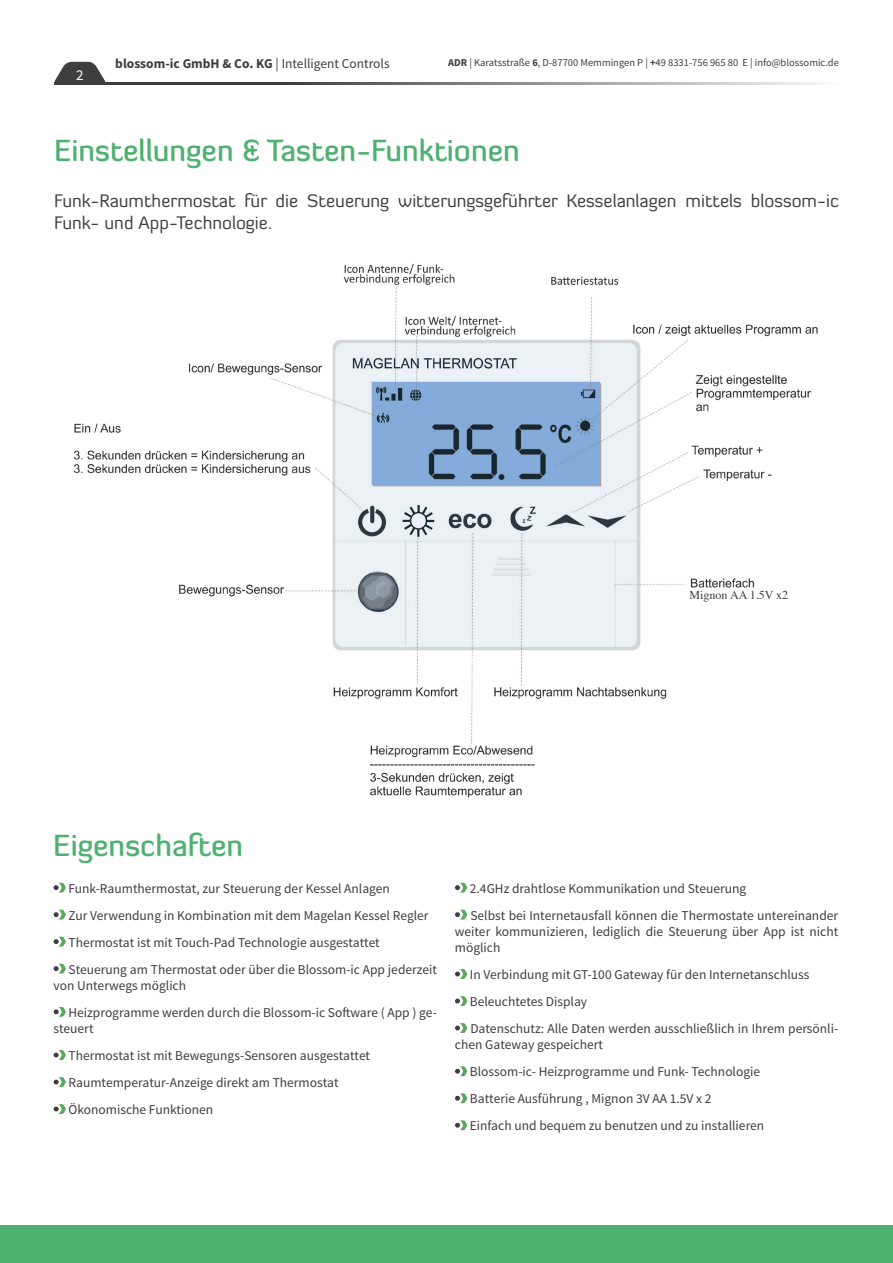
<style>
.page{position:relative;width:893px;height:1263px;background:#fff}
.page>*{position:absolute;margin:0;border:0;box-sizing:border-box;transform-origin:0 0}
.t1{font:500 30px "Diavlo";color:#4eb170}
.Stand_First{font:18px/21.6px "Diavlo";color:#414042}
.Body_Text__Regular{font:15px "Source Sans Pro";color:#fff}
.Body_Text__Regular-2{font:13.5px/16.2px "Source Sans Pro";color:#3e3e3f}
.t2{font:700 13.5px "Source Sans Pro";color:#3e3e3f}
.Stand_First-2{font:12px "Times";color:#414042}
.t3{font:10.5px "Source Sans Pro";color:#3e3e3f}
.s1{font-weight:400}
.s2{font-weight:700}
</style>
<div class="page">
<svg style="left:106px;top:82px;width:712px;height:3px;background:#818284"></svg>
<svg style="left:54px;top:62px;width:52px;height:23px"></svg>
<div style="left:0;top:1225px;width:893px;height:38px;background:#4eb170"></div>
<svg style="left:53px;top:883px;width:13px;height:9px"></svg>
<svg style="left:53px;top:910px;width:13px;height:9px"></svg>
<svg style="left:53px;top:937px;width:13px;height:9px"></svg>
<svg style="left:53px;top:964px;width:13px;height:9px"></svg>
<svg style="left:53px;top:1007px;width:13px;height:10px"></svg>
<svg style="left:53px;top:1050px;width:13px;height:10px"></svg>
<svg style="left:53px;top:1077px;width:13px;height:10px"></svg>
<svg style="left:53px;top:1104px;width:13px;height:10px"></svg>
<svg style="left:455px;top:883px;width:12px;height:9px"></svg>
<svg style="left:455px;top:910px;width:12px;height:9px"></svg>
<svg style="left:455px;top:969px;width:12px;height:10px"></svg>
<svg style="left:455px;top:996px;width:12px;height:10px"></svg>
<svg style="left:455px;top:1023px;width:12px;height:10px"></svg>
<svg style="left:455px;top:1066px;width:12px;height:10px"></svg>
<svg style="left:455px;top:1093px;width:12px;height:10px"></svg>
<svg style="left:455px;top:1120px;width:12px;height:10px"></svg>
<img style="left:74px;top:263px;width:744px;height:535px">
<div style="left:690px;top:590px;width:123px;height:14px;background:#fff"></div>
<p class="Body_Text__Regular" style="left:76px;top:65px;width:9px">2</p>
<p class="t2" style="left:115px;top:54px;width:276px">blossom-ic GmbH &amp; Co. KG <span class="s1">| Intelligent Controls</span></p>
<p class="t3" style="left:448px;top:56px;width:392px"><span class="s2">ADR</span> | Karatsstraße <span class="s2">6</span>, D-87700 Memmingen P | <span class="s2">+</span>49 8331-756 965 80 E | info@blossomic.de</p>
<p class="t1" style="left:54px;top:131px;width:467px">Einstellungen &amp; Tasten-Funktionen</p>
<p class="Stand_First" style="left:54px;top:190px;width:786px">Funk-Raumthermostat für die Steuerung witterungsgeführter Kesselanlagen mittels blossom-ic<br>Funk- und App-Technologie.</p>
<p class="Stand_First-2" style="left:690px;top:584px;width:100px">Mignon AA 1.5V x2</p>
<p class="t1" style="left:53px;top:826px;width:191px">Eigenschaften</p>
<p class="Body_Text__Regular-2" style="left:69px;top:880px;width:323px">Funk-Raumthermostat, zur Steuerung der Kessel Anlagen</p>
<p class="Body_Text__Regular-2" style="left:69px;top:907px;width:362px">Zur Verwendung in Kombination mit dem Magelan Kessel Regler</p>
<p class="Body_Text__Regular-2" style="left:69px;top:934px;width:313px">Thermostat ist mit Touch-Pad Technologie ausgestattet</p>
<p class="Body_Text__Regular-2" style="left:53px;top:961px;width:385px;text-indent:15px">Steuerung am Thermostat oder über die Blossom-ic App jederzeit von Unterwegs möglich</p>
<p class="Body_Text__Regular-2" style="left:53px;top:1004px;width:385px;text-indent:15px">Heizprogramme werden durch die Blossom-ic Software ( App ) ge&shy;steuert</p>
<p class="Body_Text__Regular-2" style="left:69px;top:1047px;width:303px">Thermostat ist mit Bewegungs-Sensoren ausgestattet</p>
<p class="Body_Text__Regular-2" style="left:69px;top:1074px;width:272px">Raumtemperatur-Anzeige direkt am Thermostat</p>
<p class="Body_Text__Regular-2" style="left:69px;top:1101px;width:146px">Ökonomische Funktionen</p>
<p class="Body_Text__Regular-2" style="left:470px;top:880px;width:278px">2.4GHz drahtlose Kommunikation und Steuerung</p>
<p class="Body_Text__Regular-2" style="left:455px;top:907px;width:385px;text-align:justify;text-indent:16px">Selbst bei Internetausfall können die Thermostate untereinander weiter kommunizieren, lediglich die Steuerung über App ist nicht möglich</p>
<p class="Body_Text__Regular-2" style="left:470px;top:966px;width:341px">In Verbindung mit GT-100 Gateway für den Internetanschluss</p>
<p class="Body_Text__Regular-2" style="left:470px;top:993px;width:119px">Beleuchtetes Display</p>
<p class="Body_Text__Regular-2" style="left:455px;top:1020px;width:385px;text-indent:15px">Datenschutz: Alle Daten werden ausschließlich in Ihrem persönli&shy;chen Gateway gespeichert</p>
<p class="Body_Text__Regular-2" style="left:470px;top:1064px;width:292px">Blossom-ic- Heizprogramme und Funk- Technologie</p>
<p class="Body_Text__Regular-2" style="left:470px;top:1091px;width:243px">Batterie Ausführung , Mignon 3V AA 1.5V x 2</p>
<p class="Body_Text__Regular-2" style="left:470px;top:1118px;width:296px">Einfach und bequem zu benutzen und zu installieren</p>
</div>
